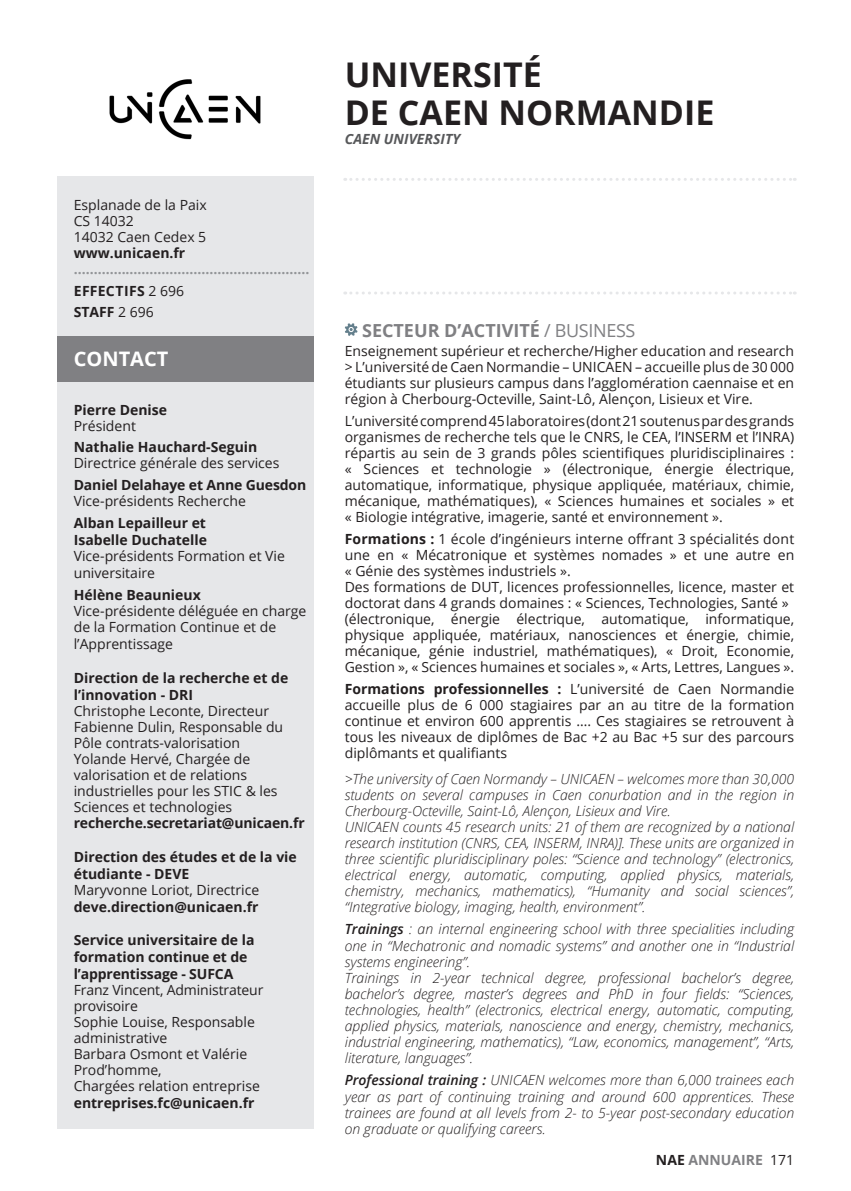
<style>
.page{position:relative;width:851px;height:1191px;background:#fff}
.page>*{position:absolute;margin:0;border:0;box-sizing:border-box;transform-origin:0 0}
.Entreprises{font:700 34px "Open Sans";color:#231f20}
.t1{font:700 20px "Open Sans";color:#fff}
.TEXTE{font:700 18px "Open Sans";color:#808083}
.TEXTE-2{font:14px/16px "Open Sans";color:#231f20}
.TEXTE-3{font:italic 300 14px/16px "Open Sans";color:#231f20;text-align:justify}
.TEXTE-4{font:700 14px/16.8px "Open Sans";color:#231f20}
.TEXTE-5{font:700 14px "Open Sans";color:#939598}
.t2{font:700 14px "Open Sans";color:#808083}
.TEXTE-6{font:italic 700 14px "Open Sans";color:#57585a}
.TEXTE-7{font:700 14px "Open Sans";letter-spacing:.025em;color:#231f20}
.s1{font-weight:400}
.s2{font-weight:700}
.s3{font-weight:600}
.s4{color:#231f20}
.s5{font-weight:400;color:#231f20}
</style>
<div class="page">
<div style="left:57px;top:177px;width:256px;height:951px;background:#e6e7e9"></div>
<svg style="left:345px;top:178px;width:450px;height:3px"></svg>
<svg style="left:345px;top:323px;width:12px;height:13px"></svg>
<div style="left:57px;top:336px;width:256px;height:45px;background:#808083"></div>
<img style="left:109px;top:79px;width:152px;height:61px">
<svg style="left:345px;top:291px;width:450px;height:3px"></svg>
<p class="TEXTE-2" style="left:74px;top:196px;width:134px">Esplanade de la Paix</p>
<p class="TEXTE-2" style="left:74px;top:212px;width:62px">CS 14032</p>
<p class="TEXTE-2" style="left:74px;top:228px;width:134px">14032 Caen Cedex 5</p>
<p class="TEXTE-4" style="left:74px;top:244px;width:113px">www.unicaen.fr</p>
<p class="TEXTE-5" style="left:74px;top:259px;width:237px">...........................................................</p>
<p class="TEXTE-7" style="left:74px;top:281px;width:112px">EFFECTIFS <span class="s1">2 696</span></p>
<p class="TEXTE-4" style="left:74px;top:303px;width:82px">STAFF <span class="s1">2 696</span></p>
<p class="t1" style="left:74px;top:345px;width:96px">CONTACT</p>
<p class="TEXTE-4" style="left:74px;top:401px;width:95px">Pierre Denise</p>
<p class="TEXTE-2" style="left:74px;top:417px;width:64px">Président</p>
<p class="TEXTE-4" style="left:74px;top:438px;width:185px">Nathalie Hauchard-Seguin</p>
<p class="TEXTE-2" style="left:74px;top:455px;width:207px">Directrice générale des services</p>
<p class="TEXTE-4" style="left:74px;top:476px;width:234px">Daniel Delahaye et Anne Guesdon</p>
<p class="TEXTE-2" style="left:74px;top:493px;width:174px">Vice-présidents Recherche</p>
<p class="TEXTE-4" style="left:74px;top:514px;width:134px">Alban Lepailleur et</p>
<p class="TEXTE-4" style="left:74px;top:531px;width:135px">Isabelle Duchatelle</p>
<p class="TEXTE-2" style="left:74px;top:548px;width:213px">Vice-présidents Formation et Vie universitaire</p>
<p class="TEXTE-4" style="left:74px;top:585px;width:129px">Hélène Beaunieux</p>
<p class="TEXTE-2" style="left:74px;top:601px;width:234px;line-height:16.8px">Vice-présidente déléguée en charge de la Formation Continue et de l’Apprentissage</p>
<p class="TEXTE-4" style="left:74px;top:669px;width:216px">Direction de la recherche et de l’innovation - DRI</p>
<p class="TEXTE-2" style="left:74px;top:702px;width:197px">Christophe Leconte, Directeur</p>
<p class="TEXTE-2" style="left:74px;top:718px;width:211px">Fabienne Dulin, Responsable du<br>Pôle contrats-valorisation</p>
<p class="TEXTE-2" style="left:74px;top:750px;width:205px">Yolande Hervé, Chargée de valorisation et de relations industrielles pour les STIC &amp; les<br>Sciences et technologies</p>
<p class="TEXTE-4" style="left:74px;top:814px;width:232px">recherche.secretariat@unicaen.fr</p>
<p class="TEXTE-4" style="left:74px;top:848px;width:224px">Direction des études et de la vie étudiante - DEVE</p>
<p class="TEXTE-2" style="left:74px;top:881px;width:187px">Maryvonne Loriot, Directrice</p>
<p class="TEXTE-4" style="left:74px;top:897px;width:186px">deve.direction@unicaen.fr</p>
<p class="TEXTE-4" style="left:74px;top:931px;width:182px">Service universitaire de la formation continue et de l’apprentissage - SUFCA</p>
<p class="TEXTE-2" style="left:74px;top:981px;width:191px">Franz Vincent, Administrateur provisoire</p>
<p class="TEXTE-2" style="left:74px;top:1013px;width:183px">Sophie Louise, Responsable administrative</p>
<p class="TEXTE-2" style="left:74px;top:1045px;width:175px">Barbara Osmont et Valérie<br>Prod’homme,</p>
<p class="TEXTE-2" style="left:74px;top:1077px;width:188px">Chargées relation entreprise</p>
<p class="TEXTE-4" style="left:74px;top:1093px;width:182px">entreprises.fc@unicaen.fr</p>
<p class="Entreprises" style="left:345px;top:51px;width:198px">UNIVERSITÉ</p>
<p class="Entreprises" style="left:345px;top:89px;width:371px">DE CAEN NORMANDIE</p>
<p class="TEXTE-6" style="left:345px;top:128px;width:117px">CAEN UNIVERSITY</p>
<p class="TEXTE" style="left:362px;top:317px;width:275px">SECTEUR D’ACTIVITÉ <span class="s1">/ BUSINESS</span></p>
<p class="TEXTE-2" style="left:345px;top:342px;width:451px">Enseignement supérieur et recherche/Higher education and research</p>
<p class="TEXTE-2" style="left:345px;top:358px;width:451px;text-align:justify">&gt; L’université de Caen Normandie – UNICAEN – accueille plus de 30 000 étudiants sur plusieurs campus dans l’agglomération caennaise et en région à Cherbourg-Octeville, Saint-Lô, Alençon, Lisieux et Vire.</p>
<p class="TEXTE-2" style="left:345px;top:412px;width:451px;text-align:justify">L’université comprend 45 laboratoires (dont 21 soutenus par des grands organismes de recherche tels que le CNRS, le CEA, l’INSERM et l’INRA) répartis au sein de 3 grands pôles scientifiques pluridisciplinaires :</p>
<p class="TEXTE-2" style="left:345px;top:460px;width:451px;text-align:justify">« Sciences et technologie » (électronique, énergie électrique, automatique, informatique, physique appliquée, matériaux, chimie, mécanique, mathématiques), « Sciences humaines et sociales » et</p>
<p class="TEXTE-2" style="left:345px;top:508px;width:379px">« Biologie intégrative, imagerie, santé et environnement ».</p>
<p class="TEXTE-2" style="left:345px;top:530px;width:451px"><span class="s2">Formations :</span> 1 école d’ingénieurs interne offrant 3 spécialités dont une en « Mécatronique et systèmes nomades » et une autre en</p>
<p class="TEXTE-2" style="left:345px;top:562px;width:228px">« Génie des systèmes industriels ».</p>
<p class="TEXTE-2" style="left:345px;top:578px;width:451px">Des formations de DUT, licences professionnelles, licence, master et doctorat dans 4 grands domaines : « Sciences, Technologies, Santé »</p>
<p class="TEXTE-2" style="left:345px;top:610px;width:451px;text-align:justify">(électronique, énergie électrique, automatique, informatique, physique appliquée, matériaux, nanosciences et énergie, chimie, mécanique, génie industriel, mathématiques), « Droit, Economie, Gestion », « Sciences humaines et sociales », « Arts, Lettres, Langues ».</p>
<p class="TEXTE-2" style="left:345px;top:680px;width:451px;text-align:justify"><span class="s2">Formations professionnelles :</span> L’université de Caen Normandie accueille plus de 6 000 stagiaires par an au titre de la formation continue et environ 600 apprentis …. Ces stagiaires se retrouvent à tous les niveaux de diplômes de Bac +2 au Bac +5 sur des parcours diplômants et qualifiants</p>
<p class="TEXTE-3" style="left:345px;top:770px;width:451px">&gt;The university of Caen Normandy – UNICAEN – welcomes more than 30,000 students on several campuses in Caen conurbation and in the region in Cherbourg-Octeville, Saint-Lô, Alençon, Lisieux and Vire.</p>
<p class="TEXTE-3" style="left:345px;top:818px;width:451px">UNICAEN counts 45 research units: 21 of them are recognized by a national research institution (CNRS, CEA, INSERM, INRA)]. These units are organized in three scientific pluridisciplinary poles: “Science and technology” (electronics, electrical energy, automatic, computing, applied physics, materials, chemistry, mechanics, mathematics), “Humanity and social sciences”, “Integrative biology, imaging, health, environment”.</p>
<p class="TEXTE-3" style="left:345px;top:920px;width:451px"><span class="s3">Trainings</span> : an internal engineering school with three specialities including one in “Mechatronic and nomadic systems” and another one in “Industrial systems engineering”.</p>
<p class="TEXTE-3" style="left:345px;top:969px;width:451px">Trainings in 2-year technical degree, professional bachelor’s degree, bachelor’s degree, master’s degrees and PhD in four fields: “Sciences, technologies, health” (electronics, electrical energy, automatic, computing, applied physics, materials, nanoscience and energy, chemistry, mechanics, industrial engineering, mathematics), “Law, economics, management”, “Arts, literature, languages”.</p>
<p class="TEXTE-3" style="left:345px;top:1071px;width:451px"><span class="s3">Professional training :</span> UNICAEN welcomes more than 6,000 trainees each year as part of continuing training and around 600 apprentices. These trainees are found at all levels from 2- to 5-year post-secondary education on graduate or qualifying careers.</p>
<p class="t2" style="left:656px;top:1150px;width:140px"><span class="s4">NAE</span> ANNUAIRE <span class="s5">171</span></p>
</div>
